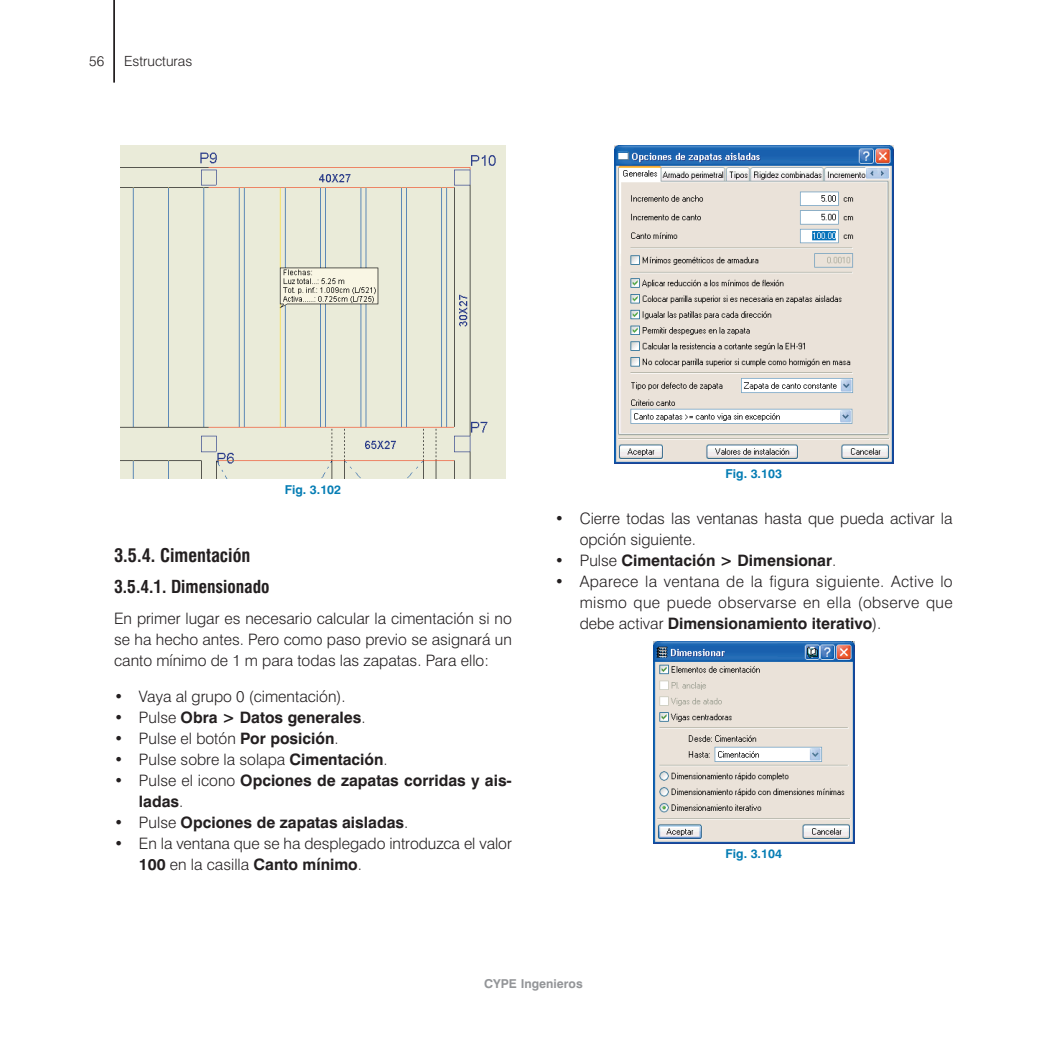
<style>
.page{position:relative;width:1042px;height:1042px;background:#fff}
.page>*{position:absolute;margin:0;border:0;box-sizing:border-box;transform-origin:0 0}
.t1{font:700 condensed 18.38px "Swiss 721 BT";color:#231f20}
.t2{font:700 condensed 17.5px "Swiss 721 BT";color:#231f20}
.t3{font:300 15.75px/21px "Swiss 721 BT";color:#231f20;text-align:justify}
.t4{font:700 15.75px/21px "Swiss 721 BT";color:#231f20}
.t5{font:300 14px "Swiss 721 BT";color:#231f20}
.t6{font:700 12.25px "Swiss 721 BT";color:#057db4}
.t7{font:700 12.25px "Swiss 721 BT";color:#939598}
.s1{font-weight:300}
.s2{font-weight:700}
</style>
<div class="page">
<img style="left:120px;top:146px;width:386px;height:333px">
<hr style="left:113px;top:0;width:2px;height:83px;background:#231f20">
<img style="left:653px;top:642px;width:201px;height:201px">
<img style="left:614px;top:146px;width:279px;height:317px">
<p class="t5" style="left:89px;top:53px;width:16px">56</p>
<p class="t5" style="left:124px;top:53px;width:70px">Estructuras</p>
<p class="t6" style="left:285px;top:482px;width:58px">Fig. 3.102</p>
<p class="t1" style="left:114px;top:544px;width:138px">3.5.4. Cimentación</p>
<p class="t2" style="left:114px;top:577px;width:157px">3.5.4.1. Dimensionado</p>
<p class="t3" style="left:114px;top:608px;width:399px">En primer lugar es necesario calcular la cimentación si no se ha hecho antes. Pero como paso previo se asignará un canto mínimo de 1 m para todas las zapatas. Para ello:</p>
<p class="t3" style="left:114px;top:686px;width:233px">• Vaya al grupo 0 (cimentación).</p>
<p class="t4" style="left:114px;top:707px;width:253px"><span class="s1">• Pulse</span> Obra &gt; Datos generales<span class="s1">.</span></p>
<p class="t3" style="left:114px;top:728px;width:226px">• Pulse el botón <span class="s2">Por posición</span>.</p>
<p class="t3" style="left:114px;top:749px;width:275px">• Pulse sobre la solapa <span class="s2">Cimentación</span>.</p>
<p class="t4" style="left:139px;top:770px;width:374px;text-indent:-25px"><span class="s1">• Pulse el icono</span> Opciones de zapatas corridas y ais&shy;ladas<span class="s1">.</span></p>
<p class="t4" style="left:114px;top:812px;width:296px"><span class="s1">• Pulse</span> Opciones de zapatas aisladas<span class="s1">.</span></p>
<p class="t3" style="left:139px;top:833px;width:374px;text-indent:-25px">• En la ventana que se ha desplegado introduzca el valor<br><span class="s2">100</span> en la casilla <span class="s2">Canto mínimo</span>.</p>
<p class="t6" style="left:725px;top:467px;width:58px">Fig. 3.103</p>
<p class="t3" style="left:580px;top:508px;width:374px;text-indent:-25px">• Cierre todas las ventanas hasta que pueda activar la opción siguiente.</p>
<p class="t4" style="left:555px;top:550px;width:283px"><span class="s1">• Pulse</span> Cimentación &gt; Dimensionar<span class="s1">.</span></p>
<p class="t3" style="left:580px;top:571px;width:374px;text-indent:-25px">• Aparece la ventana de la figura siguiente. Active lo mismo que puede observarse en ella (observe que debe activar <span class="s2">Dimensionamiento iterativo</span>).</p>
<p class="t6" style="left:725px;top:846px;width:58px">Fig. 3.104</p>
<p class="t7" style="left:484px;top:976px;width:100px">CYPE Ingenieros</p>
</div>
